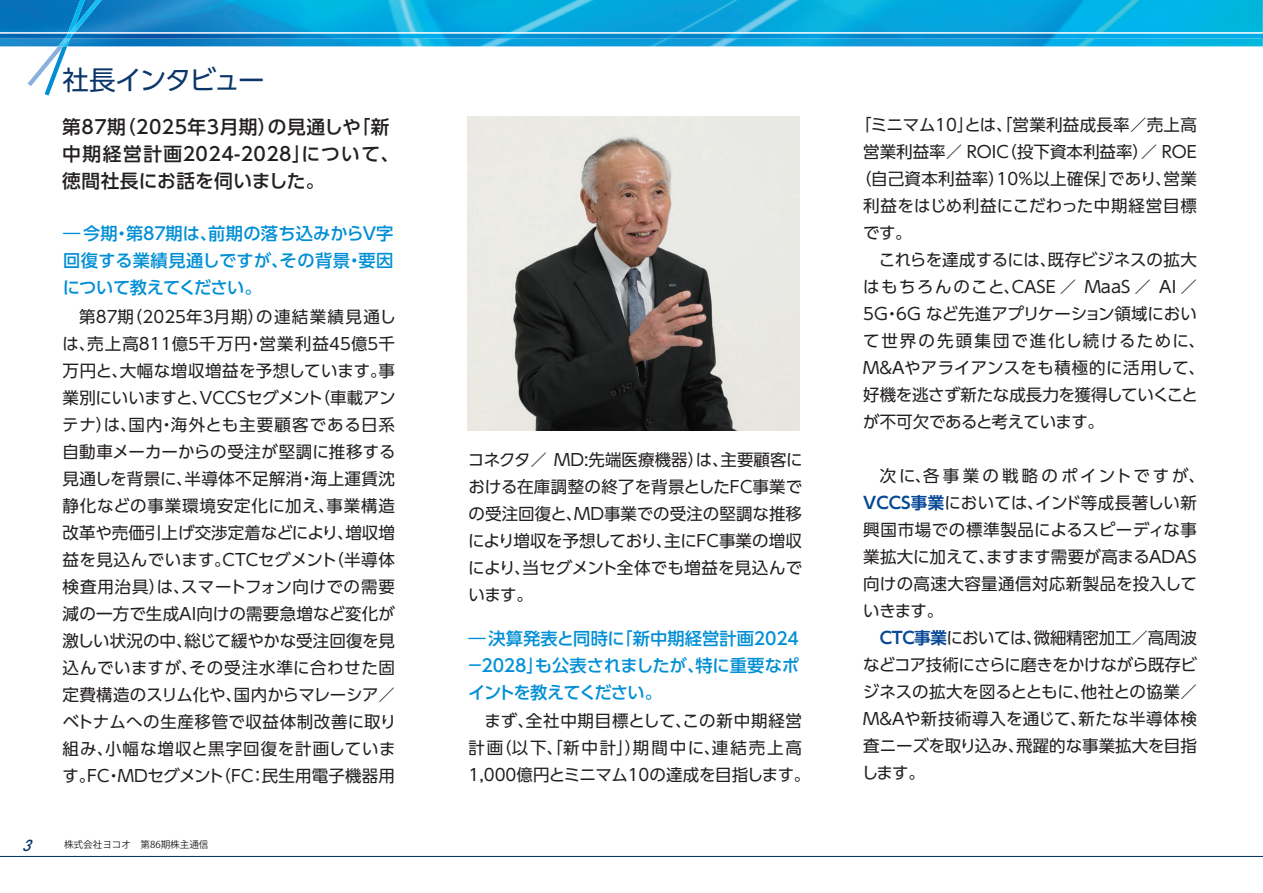
<style>
.page{position:relative;width:1263px;height:893px;background:#fff}
.page>*{position:absolute;margin:0;border:0;box-sizing:border-box;transform-origin:0 0}
.t1{font:26.55px "UD Shin Go Pro";letter-spacing:-.06em;color:#0b366a}
.t2{font:500 18.75px/27px "UD Shin Go Pro";letter-spacing:.025em;color:#231f20}
.t3{font:500 17.25px/27px "UD Shin Go Pro";letter-spacing:-.01em;color:#008fd5;text-align:justify}
.t4{font:16.5px/27px "UD Shin Go Pro";letter-spacing:.005em;color:#231f20;text-align:justify}
.t5{font:16.5px "UD Shin Go Pro";letter-spacing:-.02em;color:#231f20}
.t6{font:16.5px "UD Shin Go Pro";letter-spacing:-.015em;color:#231f20}
.t7{font:16.5px "UD Shin Go Pro";letter-spacing:.025em;color:#231f20}
.t8{font:16.5px "UD Shin Go Pro";letter-spacing:.11em;color:#231f20}
.t9{font:italic 500 14.85px "Futura";color:#0b366a}
.t10{font:9.6px "Koz Go Pro";color:#231f20}
.s1{font-family:"UD Shin Go Pro De";font-weight:700;color:#074896}
</style>
<div class="page">
<img style="left:0;top:0;width:1263px;height:46px">
<img style="left:68px;top:0;width:4px;height:26px">
<img style="left:72px;top:0;width:30px;height:32px">
<img style="left:0;top:34px;width:1262px;height:5px">
<svg style="left:28px;top:26px;width:47px;height:70px"></svg>
<hr style="left:0;top:32px;width:1263px;height:2px;background:#fff">
<hr style="left:0;top:856px;width:1263px;height:1px;background:#0b366a">
<img style="left:468px;top:117px;width:332px;height:314px">
<h1 class="t1" style="left:63px;top:58px;width:203px">社長インタビュー</h1>
<p class="t2" style="left:62px;top:113px;width:338px">第87期（2025年3月期）の見通しや「新中期経営計画2024-2028」について、徳間社長にお話を伺いました。</p>
<p class="t3" style="left:63px;top:219px;width:332px">― 今期・第87期は、前期の落ち込みからV字回復する業績見通しですが、その背景・要因について教えてください。</p>
<p class="t4" style="left:62px;top:303px;width:336px">　第87期（2025年3月期）の連結業績見通しは、売上高811億5千万円・営業利益45億5千万円と、大幅な増収増益を予想しています。事業別にいいますと、VCCSセグメント（車載アンテナ）は、国内・海外とも主要顧客である日系自動車メーカーからの受注が堅調に推移する見通しを背景に、半導体不足解消・海上運賃沈静化などの事業環境安定化に加え、事業構造改革や売価引上げ交渉定着などにより、増収増益を見込んでいます。CTCセグメント（半導体検査用治具）は、スマートフォン向けでの需要減の一方で生成AI向けの需要急増など変化が激しい状況の中、総じて緩やかな受注回復を見込んでいますが、その受注水準に合わせた固定費構造のスリム化や、国内からマレーシア／ベトナムへの生産移管で収益体制改善に取り組み、小幅な増収と黒字回復を計画しています。FC・MDセグメント（FC：民生用電子機器用</p>
<p class="t9" style="left:22px;top:835px;width:17px">3</p>
<p class="t10" style="left:64px;top:839px;width:146px">株式会社ヨコオ　第86期株主通信</p>
<p class="t4" style="left:468px;top:445px;width:336px">コネクタ／ MD:先端医療機器）は、主要顧客における在庫調整の終了を背景としたFC事業での受注回復と、MD事業での受注の堅調な推移により増収を予想しており、主にFC事業の増収により、当セグメント全体でも増益を見込んでいます。</p>
<p class="t3" style="left:466px;top:624px;width:334px">―決算発表と同時に「新中期経営計画2024－2028」も公表されましたが、特に重要なポイントを教えてください。</p>
<p class="t4" style="left:468px;top:706px;width:343px;text-align:left">　まず、全社中期目標として、この新中期経営計画（以下、「新中計」）期間中に、連結売上高<br>1,000億円とミニマム10の達成を目指します。</p>
<p class="t4" style="left:855px;top:111px;width:343px">「ミニマム10」とは、「営業利益成長率／売上高</p>
<p class="t4" style="left:863px;top:138px;width:335px">営業利益率／ ROIC（投下資本利益率）／ ROE</p>
<p class="t4" style="left:855px;top:165px;width:343px">（自己資本利益率）10％以上確保」であり、営業</p>
<p class="t7" style="left:863px;top:193px;width:335px">利益をはじめ利益にこだわった中期経営目標</p>
<p class="t4" style="left:863px;top:219px;width:50px">です。</p>
<p class="t4" style="left:863px;top:246px;width:335px">　これらを達成するには、既存ビジネスの拡大</p>
<p class="t4" style="left:863px;top:273px;width:335px">はもちろんのこと、CASE ／ MaaS ／ AI ／</p>
<p class="t6" style="left:863px;top:300px;width:335px">5G・6G など先進アプリケーション領域におい</p>
<p class="t8" style="left:863px;top:327px;width:344px">て世界の先頭集団で進化し続けるために、</p>
<p class="t4" style="left:863px;top:354px;width:343px">M&amp;Aやアライアンスをも積極的に活用して、</p>
<p class="t5" style="left:863px;top:381px;width:336px">好機を逃さず新たな成長力を獲得していくこと</p>
<p class="t5" style="left:863px;top:408px;width:242px">が不可欠であると考えています。</p>
<p class="t4" style="left:863px;top:462px;width:343px;text-align:left">　次に、各事業の戦略のポイントですが、<br><span class="s1">VCCS事業</span>においては、インド等成長著しい新興国市場での標準製品によるスピーディな事業拡大に加えて、ますます需要が高まるADAS向けの高速大容量通信対応新製品を投入していきます。</p>
<p class="t4" style="left:862px;top:624px;width:337px;text-indent:18px"><span class="s1">CTC事業</span>においては、微細精密加工／高周波などコア技術にさらに磨きをかけながら既存ビジネスの拡大を図るとともに、他社との協業／M＆Aや新技術導入を通じて、新たな半導体検査ニーズを取り込み、飛躍的な事業拡大を目指します。</p>
</div>
